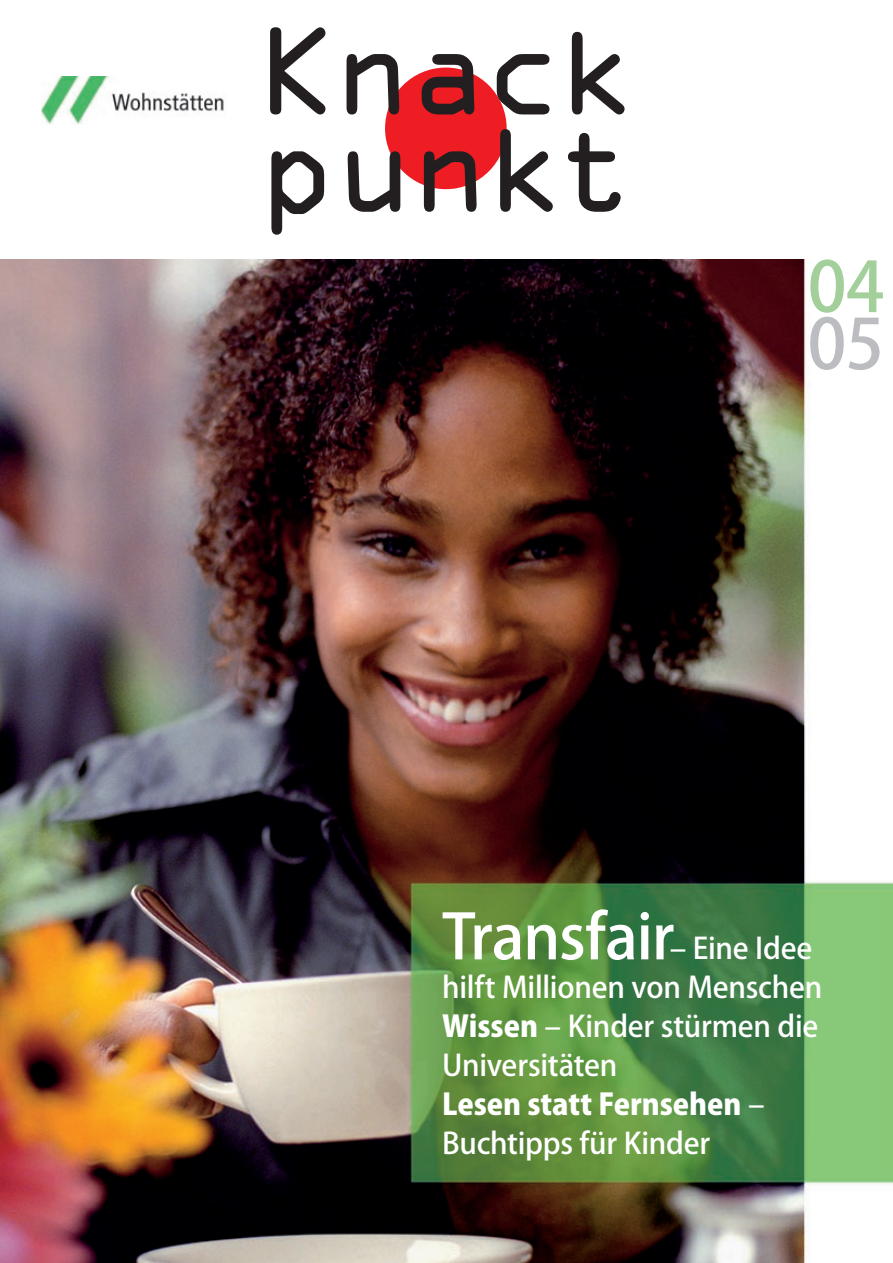
<style>
.page{position:relative;width:893px;height:1263px;background:#fff}
.page>*{position:absolute;margin:0;border:0;box-sizing:border-box;transform-origin:0 0}
.t1{font:112.05px/97.4px "OCRA";letter-spacing:-.05em;color:#231f20}
.t2{font:500 68.7px "Koz Go Std";color:#a3cf9a}
.t3{font:500 68.7px "Koz Go Std";color:#bcbdc0}
.t4{font:500 61.5px "Koz Go Std";letter-spacing:-.02em;color:#fff}
.t5{font:500 29.25px/39px "Koz Go Std";letter-spacing:-.01em;color:#fff}
.s1{font-size:29.25px}
.s2{font-weight:800}
</style>
<div class="page">
<img style="left:0;top:259px;width:893px;height:1004px">
<div style="left:385px;top:68px;width:122px;height:121px;background:#ee1d23;border-radius:50%"></div>
<img style="left:41px;top:77px;width:183px;height:47px">
<h1 class="t1" style="left:257px;top:34px;width:383px">Knack punkt</h1>
<h2 class="t2" style="left:808px;top:243px;width:78px">04</h2>
<h2 class="t3" style="left:808px;top:301px;width:78px">05</h2>
<h3 class="t4" style="left:442px;top:898px;width:372px">Transfair<span class="s1">‒ Eine Idee</span></h3>
<p class="t5" style="left:442px;top:970px;width:382px">hilft Millionen von Menschen<br><span class="s2">Wissen</span> ‒ Kinder stürmen die<br>Universitäten<br><span class="s2">Lesen statt Fernsehen</span> ‒<br>Buchtipps für Kinder</p>
</div>
